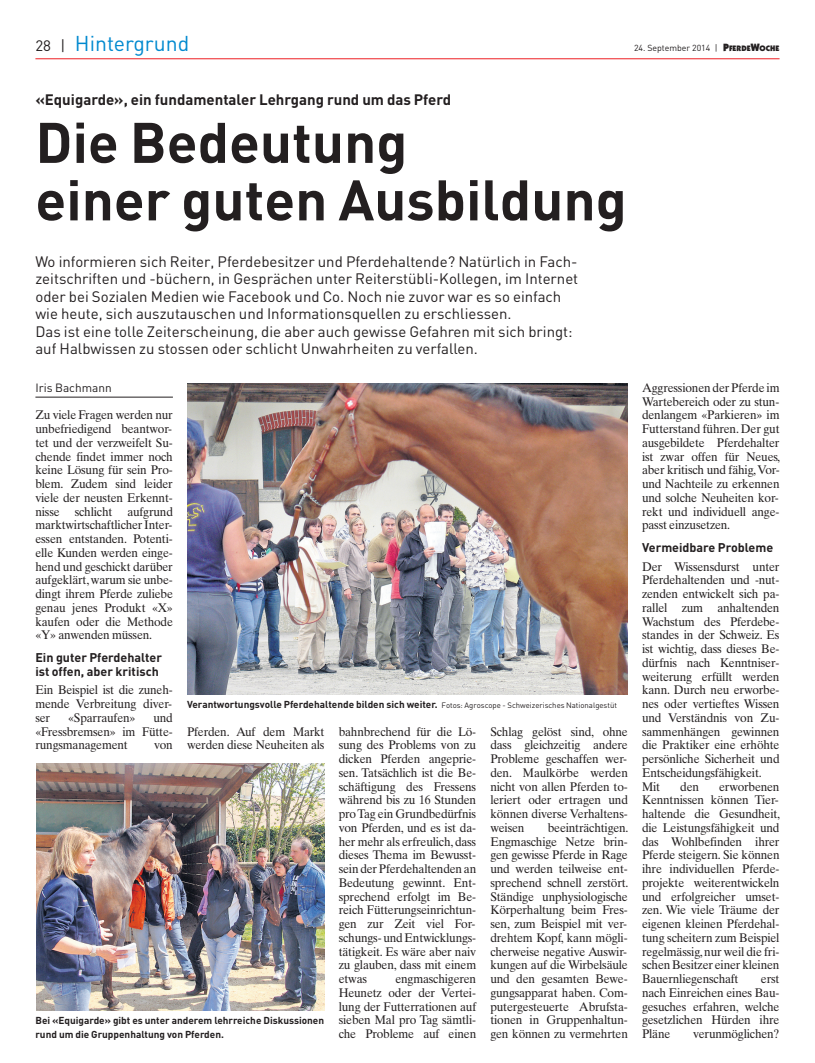
<style>
.page{position:relative;width:815px;height:1063px;background:#fff}
.page>*{position:absolute;margin:0;border:0;box-sizing:border-box;transform-origin:0 0}
.t1{font:700 56.25px/57.5px "DIN";color:#231f20}
.t2{font:21.25px "DIN";color:#0089cf}
.t3{font:15px/17.5px "DIN";color:#231f20}
.t4{font:700 15px "DIN";color:#231f20}
.t5{font:12.5px/13.8px "Times Ten";letter-spacing:-.015em;color:#231f20;text-align:justify;scale:.95 1}
.t6{font:700 12.5px/13.8px "DIN";color:#231f20}
.t7{font:11.88px "DIN";color:#231f20}
.t8{font:700 10px/13.8px "DIN";color:#231f20}
.t9{font:8.75px "DIN";color:#231f20}
.t10{font:900 8px "Itc Kabel";color:#231f20}
.s1{font-size:15px;color:#231f20}
.s2{font-size:10.62px}
.s3{font-weight:400;font-size:7.75px}
</style>
<div class="page">
<hr style="left:35px;top:58px;width:745px;height:1px;background:#ee1d23">
<hr style="left:35px;top:397px;width:138px;height:1px;background:#231f20">
<img style="left:36px;top:763px;width:289px;height:247px">
<img style="left:187px;top:383px;width:441px;height:311px">
<h2 class="t2" style="left:35px;top:30px;width:155px"><span class="s1">28 |</span> Hintergrund</h2>
<p class="t9" style="left:634px;top:43px;width:85px">24. September 2014 |</p>
<p class="t10" style="left:723px;top:44px;width:58px"><span class="s2">P</span>FERDE<span class="s2">W</span>OCHE</p>
<p class="t4" style="left:35px;top:90px;width:417px">«Equigarde», ein fundamentaler Lehrgang rund um das Pferd</p>
<h1 class="t1" style="left:35px;top:111px;width:593px">Die Bedeutung<br>einer guten Ausbildung</h1>
<p class="t3" style="left:35px;top:252px;width:544px">Wo informieren sich Reiter, Pferdebesitzer und Pferdehaltende? Natürlich in Fach&shy;zeitschriften und -büchern, in Gesprächen unter Reiterstübli-Kollegen, im Internet oder bei Sozialen Medien wie Facebook und Co. Noch nie zuvor war es so einfach wie heute, sich auszutauschen und Informationsquellen zu erschliessen.<br>Das ist eine tolle Zeiterscheinung, die aber auch gewisse Gefahren mit sich bringt: auf Halbwissen zu stossen oder schlicht Unwahrheiten zu verfallen.</p>
<p class="t7" style="left:35px;top:380px;width:78px">Iris Bachmann</p>
<p class="t5" style="left:35px;top:408px;width:146px">Zu viele Fragen werden nur unbefriedigend beantwor&shy;tet und der verzweifelt Su&shy;chende findet immer noch keine Lösung für sein Pro&shy;blem. Zudem sind leider viele der neusten Erkennt&shy;nisse schlicht aufgrund marktwirtschaftlicher Inter&shy;essen entstanden. Potenti&shy;elle Kunden wer den einge&shy;hend und geschickt darüber aufgeklärt, warum sie unbe&shy;dingt ihrem Pferde zuliebe genau jenes Produkt «X» kaufen oder die Methode «Y» anwenden müssen.</p>
<p class="t6" style="left:35px;top:650px;width:128px">Ein guter Pferdehalter ist offen, aber kritisch</p>
<p class="t5" style="left:35px;top:683px;width:146px">Ein Beispiel ist die zuneh&shy;mende Verbreitung diver&shy;ser</p>
<p class="t8" style="left:187px;top:697px;width:431px">Verantwortungsvolle Pferdehaltende bilden sich weiter. <span class="s3">Fotos: Agroscope - Schweizerisches Nationalgestüt</span></p>
<p class="t5" style="left:35px;top:711px;width:146px;text-indent:118px">und «Fress bremsen» im Fütte&shy;rungsmanagement</p>
<p class="t5" style="left:68px;top:711px;width:72px">«Sparraufen»</p>
<p class="t5" style="left:187px;top:724px;width:146px">Pfer den. Auf dem Markt wer den diese Neuheiten als</p>
<p class="t5" style="left:339px;top:724px;width:146px">bahnbrechend für die Lö&shy;sung des Problems von zu di cken Pferden angeprie&shy;sen. Tat sächlich ist die Be&shy;schäftigung des Fressens wäh rend bis zu 16 Stunden pro Tag ein Grundbedürfnis von Pferden, und es ist da&shy;her mehr als erfreulich, dass dieses Thema im Bewusst&shy;sein der Pferdehaltenden an Bedeutung gewinnt. Ent&shy;sprechend erfolgt im Be&shy;reich Fütterungseinrichtun&shy;gen zur Zeit viel For&shy;schungs- und Ent wick lungs - tä tig keit. Es wäre aber naiv zu glauben, dass mit einem etwas</p>
<p class="t5" style="left:490px;top:724px;width:146px">Schlag gelöst sind, ohne dass gleichzeitig andere Pro ble me geschaffen wer&shy;den. Maulkörbe wer den nicht von allen Pferden to&shy;leriert oder ertragen und kön nen diverse Verhaltens&shy;weisen</p>
<p class="t5" style="left:154px;top:738px;width:21px">von</p>
<p class="t5" style="left:490px;top:821px;width:147px;text-indent:57px">beeinträchtigen.<br>Engmaschige Netze brin&shy;gen gewisse Pferde in Rage und werden teilweise ent&shy;sprechend schnell zerstört.<br>Ständige un physiologische Körperhaltung beim Fres&shy;sen, zum Beispiel mit ver&shy;drehtem Kopf, kann mögli&shy;cherweise negative Auswir&shy;kungen auf die Wirbelsäule und den gesamten Bewe&shy;gungsapparat haben. Com&shy;putergesteuerte Abrufsta&shy;tionen in Gruppenhaltun&shy;gen können zu vermehrten</p>
<p class="t5" style="left:339px;top:972px;width:146px;text-indent:57px">engmaschigeren Heu netz oder der Vertei&shy;lung der Futterrationen auf sieben Mal pro Tag sämtli&shy;che Pro ble me auf einen</p>
<p class="t8" style="left:35px;top:1013px;width:290px">Bei «Equigarde» gibt es unter anderem lehrreiche Diskussionen rund um die Gruppenhaltung von Pferden.</p>
<p class="t5" style="left:642px;top:381px;width:147px">Aggressionen der Pferde im Wartebereich oder zu stun&shy;denlangem «Parkieren» im Futterstand führen. Der gut ausgebildete Pferdehalter ist zwar offen für Neues, aber kritisch und fä hig, Vor&shy;und Nachteile zu erkennen und solche Neuheiten kor&shy;rekt und individuell ange&shy;passt einzusetzen.</p>
<p class="t6" style="left:642px;top:540px;width:133px">Vermeidbare Probleme</p>
<p class="t5" style="left:642px;top:559px;width:146px;text-align:left">Der Wissensdurst unter<br>Pferdehaltenden und -nut&shy;zenden entwickelt sich pa - ral lel zum anhaltenden<br>Wachstum des Pferdebe&shy;standes in der Schweiz. Es ist wichtig, dass dieses Be&shy;dürfnis nach Kenntniser&shy;weiterung erfüllt werden kann. Durch neu erworbe&shy;nes oder vertieftes Wissen und Verständnis von Zu&shy;sammenhängen gewinnen die Praktiker eine erhöhte persönliche Sicherheit und<br>Entscheidungsfähigkeit.<br>Mit</p>
<p class="t5" style="left:642px;top:779px;width:147px;text-indent:77px">erworbenen Kenntnissen können Tier&shy;haltende die Gesundheit, die Leistungsfähigkeit und das Wohlbefinden ihrer Pferde steigern. Sie können ihre individuellen Pferde&shy;projekte weiterentwickeln und erfolgreicher umset&shy;zen. Wie viele Träu me der eigenen kleinen Pferdehal&shy;tung scheitern zum Beispiel regelmässig, nur weil die fri&shy;schen Besitzer einer kleinen Bauernliegenschaft</p>
<p class="t5" style="left:680px;top:779px;width:21px">den</p>
<p class="t5" style="left:642px;top:972px;width:146px;text-indent:119px">erst nach Einreichen eines Bau&shy;gesuches erfahren, welche gesetzlichen Hürden ihre Pläne</p>
<p class="t5" style="left:693px;top:1027px;width:93px">verunmöglichen?</p>
</div>
